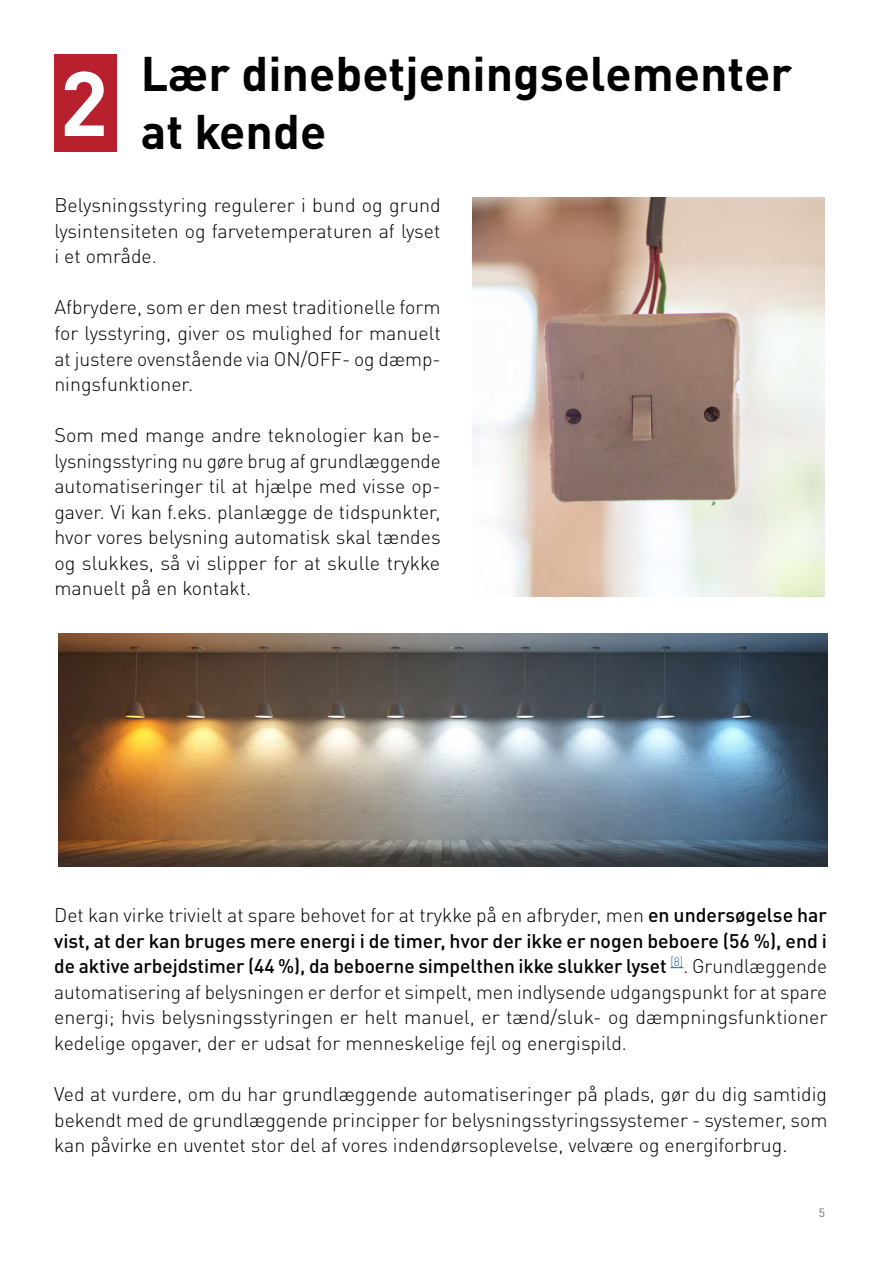
<style>
.page{position:relative;width:893px;height:1263px;background:#fff}
.page>*{position:absolute;margin:0;border:0;box-sizing:border-box;transform-origin:0 0}
.t1{font:700 90px "DIN Pro";color:#fff}
.t2{font:700 48px/57.6px "DIN Pro";color:#000}
.t3{font:300 19.5px/25.5px "DIN Pro";color:#000;text-align:justify}
.t4{font:12px "DIN Pro";color:#6d6e71}
.s1{font-weight:500}
</style>
<div class="page">
<img style="left:472px;top:198px;width:353px;height:398px">
<div style="left:54px;top:54px;width:63px;height:98px;background:#b8202d"></div>
<svg style="left:670px;top:967px;width:13px;height:1px"></svg>
<img style="left:58px;top:633px;width:769px;height:234px">
<h1 class="t1" style="left:59px;top:28px;width:50px">2</h1>
<h2 class="t2" style="left:141px;top:39px;width:653px">Lær dinebetjeningselementer at kende</h2>
<p class="t3" style="left:54px;top:191px;width:388px">Belysningsstyring regulerer i bund og grund lysintensiteten og farvetemperaturen af lyset i et område.</p>
<p class="t3" style="left:54px;top:293px;width:388px">Afbrydere, som er den mest traditionelle form for lysstyring, giver os mulighed for manuelt at justere ovenstående via ON/OFF- og dæmp&shy;ningsfunktioner.</p>
<p class="t3" style="left:54px;top:420px;width:388px">Som med mange andre teknologier kan be&shy;lysningsstyring nu gøre brug af grundlæggende automatiseringer til at hjælpe med visse op&shy;gaver. Vi kan f.eks. planlægge de tidspunkter, hvor vores belysning automatisk skal tændes og slukkes, så vi slipper for at skulle trykke manuelt på en kontakt.</p>
<p class="t3" style="left:54px;top:901px;width:775px">Det kan virke trivielt at spare behovet for at trykke på en afbryder, men <span class="s1">en undersøgelse har vist, at der kan bruges mere energi i de timer, hvor der ikke er nogen beboere (56 %), end i de aktive arbejdstimer (44 %), da beboerne simpelthen ikke slukker lyset</span> <sup>[8]</sup>. Grundlæggende automatisering af belysningen er derfor et simpelt, men indlysende udgangspunkt for at spare energi; hvis belysningsstyringen er helt manuel, er tænd/sluk- og dæmpningsfunktioner kedelige opgaver, der er udsat for menneskelige fejl og energispild.</p>
<p class="t3" style="left:54px;top:1079px;width:775px">Ved at vurdere, om du har grundlæggende automatiseringer på plads, gør du dig samtidig bekendt med de grundlæggende principper for belysningsstyringssystemer - systemer, som kan påvirke en uventet stor del af vores indendørsoplevelse, velvære og energiforbrug.</p>
<p class="t4" style="left:819px;top:1203px;width:8px">5</p>
</div>
